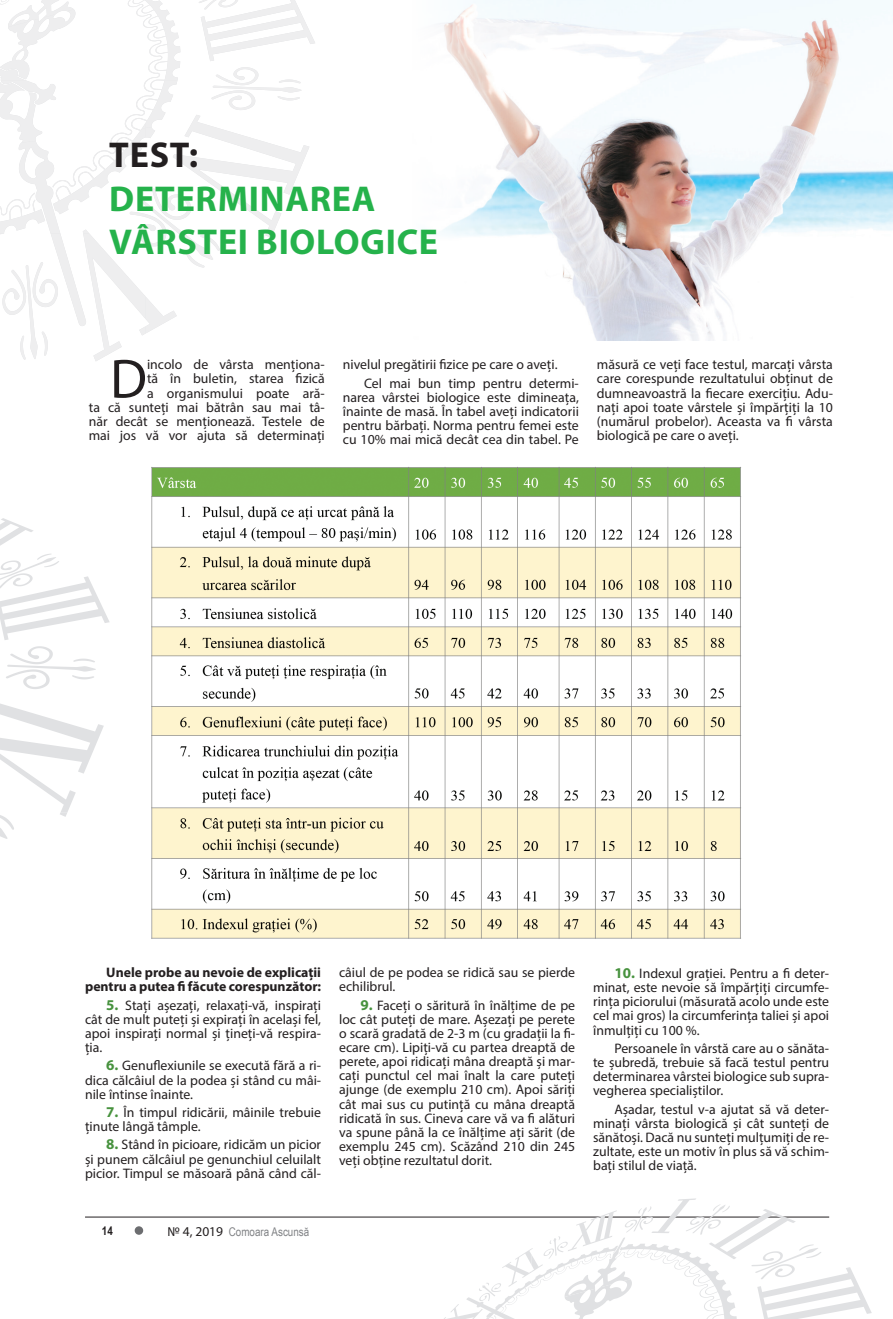
<style>
.page{position:relative;width:893px;height:1319px;background:#fff}
.page>*{position:absolute;margin:0;border:0;box-sizing:border-box;transform-origin:0 0}
.Заглавие{font:55.65px "Myriad Pro";color:#231f20}
.Заглавие-2{font:700 36px/43.2px "Myriad Pro";letter-spacing:.02em;color:#25b24b}
.Заглавие-3{font:13.8px/14.1px "Myriad Pro";color:#231f20;text-align:justify}
.Заглавие-4{font:700 13.8px/14.1px "Myriad Pro";color:#231f20;text-align:right}
.t1{font:12px "Arial Narrow";color:#808285}
.t2{font:700 12px "Arial Narrow";color:#231f20}
.s1{color:#231f20}
.s2{font-weight:700;font-size:15px;color:#47923e}
.s3{font-family:"Myriad Pro";font-size:13.5px;color:#231f20}
</style>
<div class="page">
<svg style="left:135px;top:1225px;width:8px;height:9px"></svg>
<hr style="left:85px;top:1216px;width:744px;height:1px;background:#231f20">
<svg style="left:0;top:0;width:301px;height:81px"></svg>
<svg style="left:0;top:81px;width:309px;height:153px"></svg>
<svg style="left:0;top:188px;width:191px;height:173px"></svg>
<svg style="left:425px;top:1204px;width:447px;height:114px"></svg>
<img style="left:440px;top:0;width:453px;height:340px">
<svg style="left:0;top:518px;width:110px;height:321px"></svg>
<img style="left:151px;top:467px;width:590px;height:472px">
<p class="Заглавие-2" style="left:109px;top:132px;width:330px"><span class="s1">TEST:<br></span>DETERMINAREA<br>VÂRSTEI BIOLOGICE</p>
<p class="Заглавие-3" style="left:89px;top:357px;width:238px;text-align:right">incolo de vârsta menționa-<br>tă în buletin, starea fizică<br>a organismului poate ară-<br>ta că sunteți mai bătrân sau mai tâ&shy;năr decât se menționează. Testele de mai jos vă vor ajuta să determinați</p>
<p class="Заглавие-3" style="left:343px;top:357px;width:216px">nivelul pregătirii fizice pe care o aveți.</p>
<p class="Заглавие" style="left:110px;top:344px;width:39px">D</p>
<p class="Заглавие-3" style="left:343px;top:376px;width:238px;text-indent:21px">Cel mai bun timp pentru determi&shy;narea vârstei biologice este dimineața, înainte de masă. În tabel aveți indicatorii pentru bărbați. Norma pentru femei este cu 10% mai mică decât cea din tabel. Pe</p>
<p class="Заглавие-3" style="left:597px;top:357px;width:238px">măsură ce veți face testul, marcați vârsta care corespunde rezultatului obținut de dumneavoastră la fiecare exercițiu. Adu&shy;nați apoi toate vârstele și împărțiți la 10 (numărul probelor). Aceasta va fi vârsta biologică pe care o aveți.</p>
<p class="Заглавие-4" style="left:85px;top:964px;width:238px">Unele probe au nevoie de explicații pentru a putea fi făcute corespunzător:</p>
<p class="Заглавие-3" style="left:85px;top:997px;width:238px;text-indent:21px"><span class="s2">5.</span> Stați așezați, relaxați-vă, inspirați cât de mult puteți și expirați în același fel, apoi inspirați normal și țineți-vă respira&shy;ția.</p>
<p class="Заглавие-3" style="left:85px;top:1058px;width:238px;text-indent:21px"><span class="s2">6.</span> Genuflexiunile se execută fără a ri&shy;dica călcâiul de la podea și stând cu mâi&shy;nile întinse înainte.</p>
<p class="Заглавие-3" style="left:85px;top:1104px;width:238px;text-indent:21px"><span class="s2">7.</span> În timpul ridicării, mâinile trebuie ținute lângă tâmple.</p>
<p class="Заглавие-3" style="left:85px;top:1137px;width:238px;text-indent:21px"><span class="s2">8.</span> Stând în picioare, ridicăm un picior și punem călcâiul pe genunchiul celuilalt picior. Timpul se măsoară până când căl-</p>
<p class="Заглавие-3" style="left:339px;top:965px;width:238px">câiul de pe podea se ridică sau se pierde echilibrul.</p>
<p class="Заглавие-3" style="left:339px;top:997px;width:238px;text-indent:21px"><span class="s2">9.</span> Faceți o săritură în înălțime de pe loc cât puteți de mare. Așezați pe perete o scară gradată de 2-3 m (cu gradații la fi&shy;ecare cm). Lipiți-vă cu partea dreaptă de perete, apoi ridicați mâna dreaptă și mar&shy;cați punctul cel mai înalt la care puteți ajunge (de exemplu 210 cm). Apoi săriți cât mai sus cu putință cu mâna dreaptă ridicată în sus. Cineva care vă va fi alături va spune până la ce înălțime ați sărit (de exemplu 245 cm). Scăzând 210 din 245 veți obține rezultatul dorit.</p>
<p class="Заглавие-3" style="left:593px;top:966px;width:238px;text-indent:21px"><span class="s2">10.</span> Indexul grației. Pentru a fi deter&shy;minat, este nevoie să împărțiți circumfe&shy;rința piciorului (măsurată acolo unde este cel mai gros) la circumferința taliei și apoi înmulțiți cu 100 %.</p>
<p class="Заглавие-3" style="left:593px;top:1040px;width:238px;text-indent:21px">Persoanele în vârstă care au o sănăta&shy;te șubredă, trebuie să facă testul pentru determinarea vârstei biologice sub supra&shy;vegherea specialiștilor.</p>
<p class="Заглавие-3" style="left:593px;top:1101px;width:238px;text-indent:21px">Așadar, testul v-a ajutat să vă deter&shy;minați vârsta biologică și cât sunteți de sănătoși. Dacă nu sunteți mulțumiți de re&shy;zultate, este un motiv în plus să vă schim&shy;bați stilul de viață.</p>
<p class="t2" style="left:102px;top:1221px;width:12px">14</p>
<p class="t1" style="left:168px;top:1222px;width:143px"><span class="s3">№ 4, 2019</span> Comoara Ascunsă</p>
</div>
